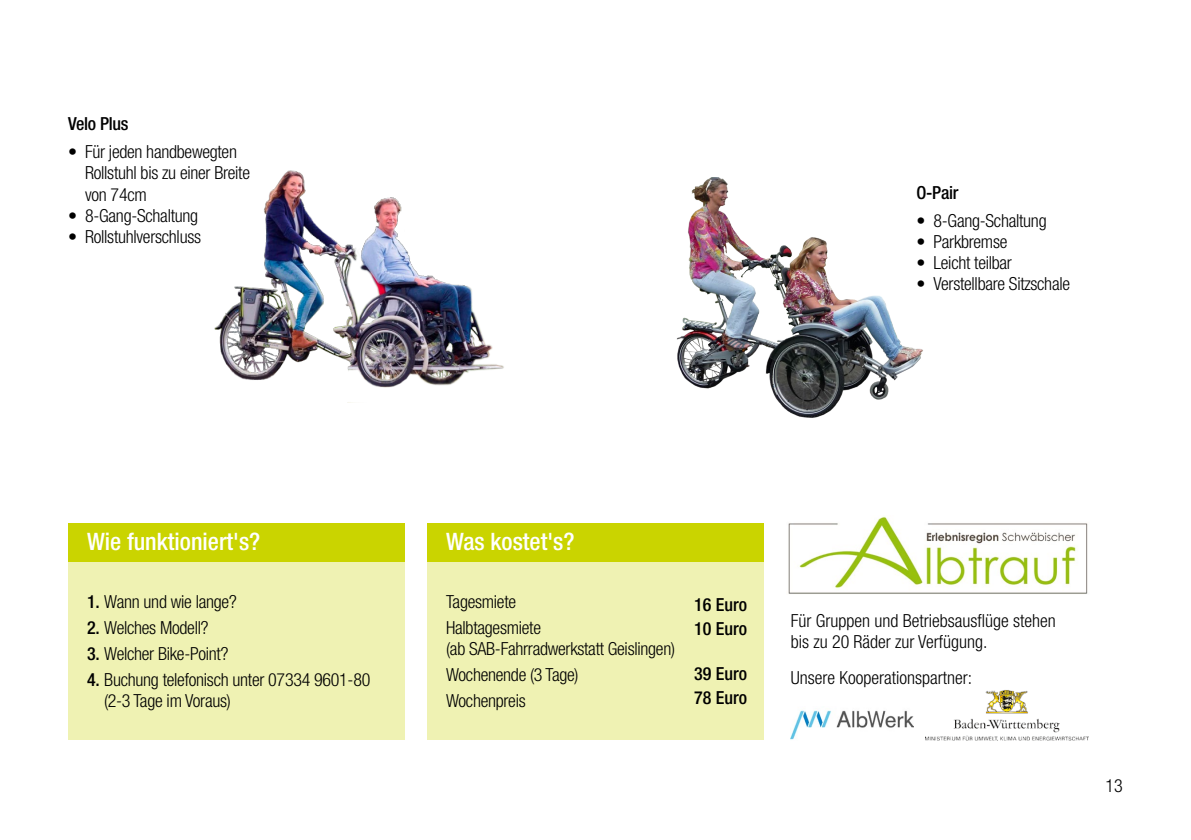
<style>
.page{position:relative;width:1191px;height:840px;background:#fff}
.page>*{position:absolute;margin:0;border:0;box-sizing:border-box;transform-origin:0 0}
.t1{font:500 condensed 24px "Helvetica Neue";color:#fff}
.t2{font:300 condensed 18px/21px "Helvetica Neue";letter-spacing:-.015em;color:#000}
.t3{font:500 condensed 18px/24px "Helvetica Neue";color:#000}
.s1{font-weight:500}
</style>
<div class="page">
<div style="left:68px;top:523px;width:336px;height:216px;background:#eff2b3"></div>
<div style="left:427px;top:523px;width:336px;height:216px;background:#eff2b3"></div>
<img style="left:214px;top:170px;width:290px;height:218px">
<img style="left:677px;top:177px;width:246px;height:241px">
<img style="left:788px;top:516px;width:300px;height:78px">
<div style="left:68px;top:523px;width:336px;height:38px;background:#cad400"></div>
<div style="left:427px;top:523px;width:336px;height:38px;background:#cad400"></div>
<img style="left:790px;top:710px;width:123px;height:30px">
<img style="left:926px;top:690px;width:162px;height:50px">
<p class="t3" style="left:68px;top:112px;width:62px">Velo Plus</p>
<p class="t2" style="left:85px;top:141px;width:166px;text-indent:-17px">• Für jeden handbewegten<br>Rollstuhl bis zu einer Breite von 74cm</p>
<p class="t2" style="left:68px;top:204px;width:132px">• 8-Gang-Schaltung</p>
<p class="t2" style="left:68px;top:225px;width:135px">• Rollstuhlverschluss</p>
<p class="t3" style="left:916px;top:180px;width:43px">O-Pair</p>
<p class="t2" style="left:916px;top:209px;width:132px">• 8-Gang-Schaltung</p>
<p class="t2" style="left:916px;top:230px;width:92px">• Parkbremse</p>
<p class="t2" style="left:916px;top:251px;width:97px">• Leicht teilbar</p>
<p class="t2" style="left:916px;top:273px;width:155px">• Verstellbare Sitzschale</p>
<h1 class="t1" style="left:87px;top:527px;width:175px">Wie funktioniert's?</h1>
<h1 class="t1" style="left:446px;top:527px;width:130px">Was kostet's?</h1>
<p class="t2" style="left:87px;top:591px;width:151px"><span class="s1">1.</span> Wann und wie lange?</p>
<p class="t2" style="left:87px;top:617px;width:123px"><span class="s1">2.</span> Welches Modell?</p>
<p class="t2" style="left:87px;top:643px;width:143px"><span class="s1">3.</span> Welcher Bike-Point?</p>
<p class="t2" style="left:104px;top:669px;width:268px;text-indent:-17px"><span class="s1">4.</span> Buchung telefonisch unter 07334 9601-80 (2-3 Tage im Voraus)</p>
<p class="t2" style="left:446px;top:588px;width:96px;line-height:26px">Tagesmiete<br>Halbtagesmiete</p>
<p class="t2" style="left:446px;top:635px;width:230px;line-height:26px">(ab SAB-Fahrradwerkstatt Geislingen)<br>Wochenende (3 Tage)<br>Wochenpreis</p>
<p class="t3" style="left:694px;top:592px;width:54px">16 Euro<br>10 Euro</p>
<p class="t3" style="left:694px;top:661px;width:54px">39 Euro<br>78 Euro</p>
<p class="t2" style="left:790px;top:609px;width:266px">Für Gruppen und Betriebsausflüge stehen bis zu 20 Räder zur Verfügung.</p>
<p class="t2" style="left:790px;top:666px;width:183px">Unsere Kooperationspartner:</p>
<p class="t2" style="left:1105px;top:774px;width:19px">13</p>
</div>
